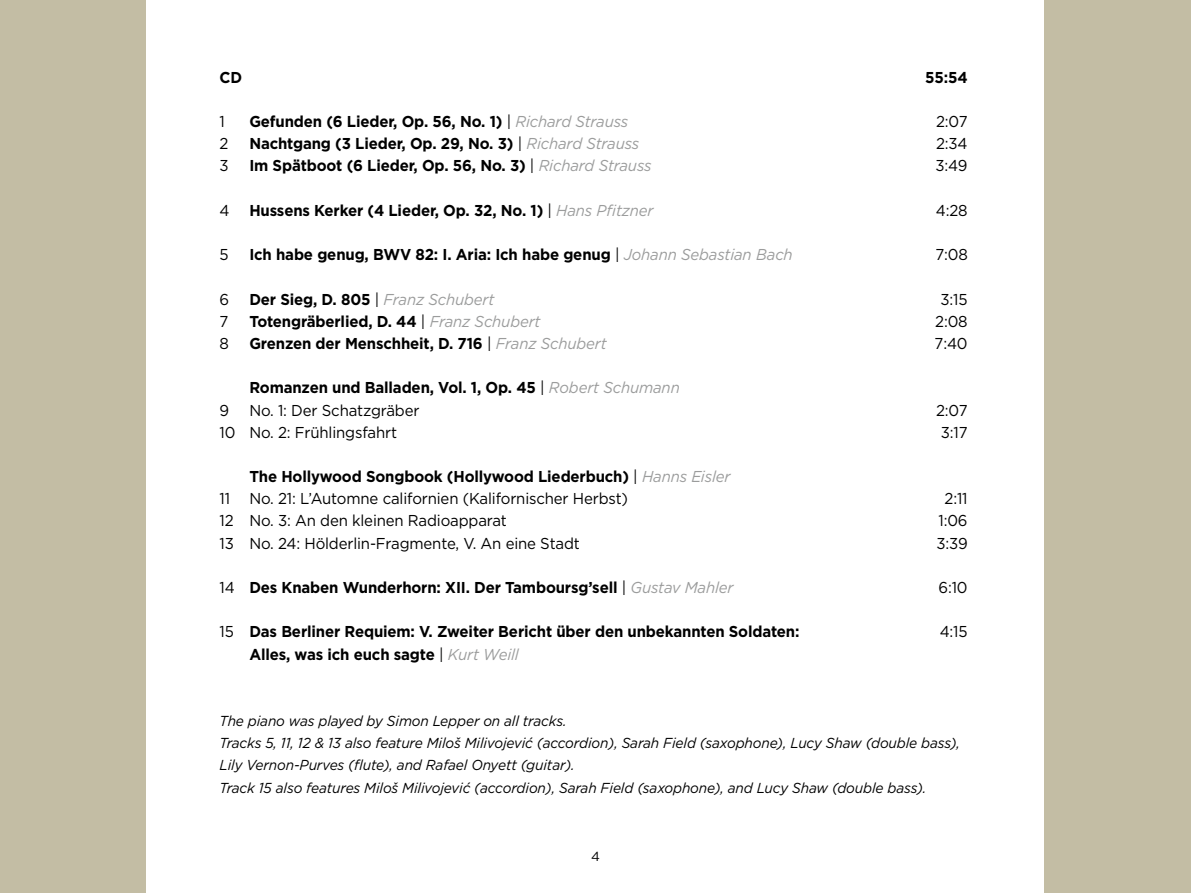
<style>
.page{position:relative;width:1191px;height:893px;background:#c3bda4}
.page>*{position:absolute;margin:0;border:0;box-sizing:border-box;transform-origin:0 0}
.t1{font:700 15.75px "Gotham";letter-spacing:-.01em;color:#000;scale:.95 1}
.t2{font:15.75px/22.2px "Gotham";letter-spacing:-.01em;color:#000;scale:.95 1}
.t3{font:italic 14.4px/22.2px "Gotham";letter-spacing:-.01em;color:#000;scale:.95 1}
.t4{font:13.2px "Gotham";color:#000}
.s1{font-weight:400}
.s2{font-weight:400;font-style:italic;color:#9b9c9c}
.s3{font-weight:700}
.s4{font-style:italic;color:#9b9c9c}
</style>
<div class="page">
<div style="left:147px;top:0;width:897px;height:893px;background:#fff"></div>
<p class="t1" style="left:220px;top:67px;width:25px">CD</p>
<p class="t1" style="left:925px;top:67px;width:46px">55:54</p>
<p class="t2" style="left:220px;top:110px;width:7px">1</p>
<p class="t1" style="left:249px;top:111px;width:400px">Gefunden (6 Lieder, Op. 56, No. 1) <span class="s1">|</span> <span class="s2">Richard Strauss</span></p>
<p class="t2" style="left:936px;top:110px;width:35px">2:07</p>
<p class="t2" style="left:220px;top:132px;width:11px">2</p>
<p class="t1" style="left:249px;top:133px;width:412px">Nachtgang (3 Lieder, Op. 29, No. 3) <span class="s1">|</span> <span class="s2">Richard Strauss</span></p>
<p class="t2" style="left:936px;top:132px;width:35px">2:34</p>
<p class="t2" style="left:220px;top:154px;width:11px">3</p>
<p class="t1" style="left:249px;top:155px;width:425px">Im Spätboot (6 Lieder, Op. 56, No. 3) <span class="s1">|</span> <span class="s2">Richard Strauss</span></p>
<p class="t2" style="left:935px;top:154px;width:35px">3:49</p>
<p class="t2" style="left:220px;top:199px;width:12px">4</p>
<p class="t1" style="left:249px;top:200px;width:427px">Hussens Kerker (4 Lieder, Op. 32, No. 1) <span class="s1">|</span> <span class="s2">Hans Pfitzner</span></p>
<p class="t2" style="left:936px;top:199px;width:35px">4:28</p>
<p class="t2" style="left:220px;top:243px;width:11px">5</p>
<p class="t1" style="left:249px;top:244px;width:573px">Ich habe genug, BWV 82: I. Aria: Ich habe genug <span class="s1">|</span> <span class="s2">Johann Sebastian Bach</span></p>
<p class="t2" style="left:935px;top:243px;width:36px">7:08</p>
<p class="t2" style="left:220px;top:288px;width:12px">6</p>
<p class="t1" style="left:249px;top:289px;width:259px">Der Sieg, D. 805 <span class="s1">|</span> <span class="s2">Franz Schubert</span></p>
<p class="t2" style="left:940px;top:288px;width:30px">3:15</p>
<p class="t2" style="left:220px;top:310px;width:11px">7</p>
<p class="t1" style="left:249px;top:311px;width:308px">Totengräberlied, D. 44 <span class="s1">|</span> <span class="s2">Franz Schubert</span></p>
<p class="t2" style="left:935px;top:310px;width:36px">2:08</p>
<p class="t2" style="left:220px;top:332px;width:11px">8</p>
<p class="t1" style="left:249px;top:333px;width:378px">Grenzen der Menschheit, D. 716 <span class="s1">|</span> <span class="s2">Franz Schubert</span></p>
<p class="t2" style="left:934px;top:332px;width:36px">7:40</p>
<p class="t1" style="left:249px;top:377px;width:454px">Romanzen und Balladen, Vol. 1, Op. 45 <span class="s1">|</span> <span class="s2">Robert Schumann</span></p>
<p class="t2" style="left:220px;top:398px;width:12px">9</p>
<p class="t2" style="left:249px;top:398px;width:180px">No. 1: Der Schatzgräber</p>
<p class="t2" style="left:936px;top:398px;width:35px">2:07</p>
<p class="t2" style="left:220px;top:421px;width:188px">10 No. 2: Frühlingsfahrt</p>
<p class="t2" style="left:941px;top:421px;width:30px">3:17</p>
<p class="t2" style="left:220px;top:465px;width:539px;text-indent:30px"><span class="s3">The Hollywood Songbook (Hollywood Liederbuch)</span> | <span class="s4">Hanns Eisler<br></span>11 No. 21: L’Automne californien (Kalifornischer Herbst)</p>
<p class="t2" style="left:944px;top:487px;width:26px">2:11</p>
<p class="t2" style="left:220px;top:509px;width:304px">12 No. 3: An den kleinen Radioapparat</p>
<p class="t2" style="left:938px;top:509px;width:32px">1:06</p>
<p class="t2" style="left:220px;top:532px;width:381px">13 No. 24: Hölderlin-Fragmente, V. An eine Stadt</p>
<p class="t2" style="left:936px;top:532px;width:34px">3:39</p>
<p class="t1" style="left:220px;top:577px;width:542px"><span class="s1">14</span> Des Knaben Wunderhorn: XII. Der Tamboursg’sell <span class="s1">|</span> <span class="s2">Gustav Mahler</span></p>
<p class="t2" style="left:938px;top:576px;width:32px">6:10</p>
<p class="t1" style="left:220px;top:621px;width:612px"><span class="s1">15</span> Das Berliner Requiem: V. Zweiter Bericht über den unbekannten Soldaten:</p>
<p class="t2" style="left:939px;top:620px;width:31px">4:15</p>
<p class="t1" style="left:249px;top:643px;width:285px">Alles, was ich euch sagte <span class="s1">|</span> <span class="s2">Kurt Weill</span></p>
<p class="t3" style="left:220px;top:710px;width:781px">The piano was played by Simon Lepper on all tracks.<br>Tracks 5, 11, 12 &amp; 13 also feature Miloš Milivojević (accordion), Sarah Field (saxophone), Lucy Shaw (double bass), Lily Vernon-Purves (flute), and Rafael Onyett (guitar).<br>Track 15 also features Miloš Milivojević (accordion), Sarah Field (saxophone), and Lucy Shaw (double bass).</p>
<p class="t4" style="left:591px;top:848px;width:10px">4</p>
</div>
